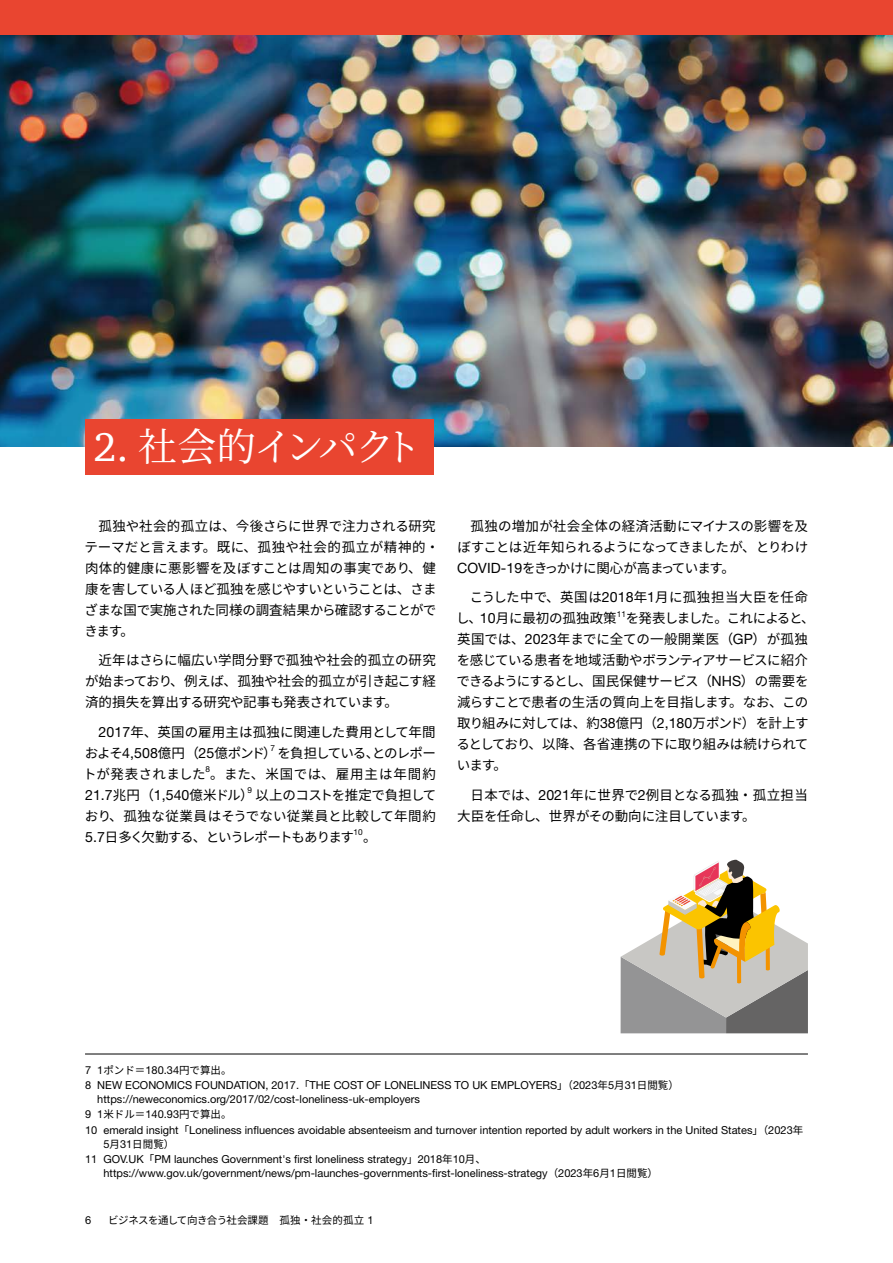
<style>
.page{position:relative;width:893px;height:1263px;background:#fff}
.page>*{position:absolute;margin:0;border:0;box-sizing:border-box;transform-origin:0 0}
.t1{font:39px "Noto Serif CJ Kjp";letter-spacing:-.05em;color:#fff}
.t2{font:13.5px/21px "Noto Sans CJ Kjp";letter-spacing:-.015em;color:#000}
.t3{font:13.5px/21px "Noto Sans CJ Kjp";letter-spacing:-.035em;color:#000}
.t4{font:13.5px/21px "Noto Sans CJ Kjp";letter-spacing:.005em;color:#000}
.t5{font:13.5px "Noto Sans CJ Kjp";letter-spacing:.045em;color:#000}
.t6{font:10.95px/13.5px "Helvetica Neue LT Std";color:#000}
.t7{font:10.5px "Noto Sans CJ Kjp";color:#000}
.t8{font:10.5px "Noto Sans CJ Kjp";letter-spacing:-.035em;color:#000}
.t9{font:8.25px "Helvetica Neue LT Std";color:#000}
.s1{font-family:"ITC Charter Com";font-size:40.95px}
.s2{font-family:"Helvetica Neue LT Std";font-size:14.1px}
.s3{font-family:"Helvetica Neue LT Std";font-size:10.95px}
.s4{font-family:"Noto Sans CJ Kjp";font-size:10.5px}
</style>
<div class="page">
<img style="left:0;top:34px;width:893px;height:412px">
<div style="left:0;top:0;width:893px;height:34px;background:#e94530"></div>
<hr style="left:85px;top:1054px;width:723px;height:1px;background:#000">
<div style="left:85px;top:419px;width:349px;height:55px;background:#e94530"></div>
<svg style="left:621px;top:860px;width:187px;height:173px"></svg>
<h1 class="t1" style="left:94px;top:425px;width:330px"><span class="s1">2.</span> 社会的インパクト</h1>
<p class="t2" style="left:84px;top:515px;width:356px;text-indent:14px">孤独や社会的孤立は、今後さらに世界で注力される研究テーマだと言えます。既に、孤独や社会的孤立が精神的・肉体的健康に悪影響を及ぼすことは周知の事実であり、健康を害している人ほど孤独を感じやすいということは、さまざまな国で実施された同様の調査結果から確認することができます。</p>
<p class="t2" style="left:85px;top:650px;width:352px;text-align:justify;text-indent:14px">近年はさらに幅広い学問分野で孤独や社会的孤立の研究が始まっており、例えば、孤独や社会的孤立が引き起こす経済的損失を算出する研究や記事も発表されています。</p>
<p class="t2" style="left:85px;top:721px;width:353px;text-align:right"><span class="s2">2017</span>年、英国の雇用主は孤独に関連した費用として年間およそ<span class="s2">4,508</span>億円（<span class="s2">25</span>億ポンド）を負担している、とのレポー</p>
<p class="t9" style="left:271px;top:743px;width:6px">7</p>
<p class="t5" style="left:83px;top:766px;width:354px">トが発表されました。また、米国では、雇用主は年間約</p>
<p class="t9" style="left:206px;top:764px;width:6px">8</p>
<p class="t3" style="left:85px;top:784px;width:353px"><span class="s2">21.7</span>兆円（<span class="s2">1,540</span>億米ドル）以上のコストを推定で負担して</p>
<p class="t9" style="left:248px;top:785px;width:6px">9</p>
<p class="t3" style="left:85px;top:805px;width:353px">おり、孤独な従業員はそうでない従業員と比較して年間約<br><span class="s2">5.7</span>日多く欠勤する、というレポートもあります</p>
<p class="t9" style="left:354px;top:827px;width:11px">10</p>
<p class="t2" style="left:363px;top:826px;width:15px">。</p>
<p class="t2" style="left:457px;top:515px;width:353px;text-align:justify;text-indent:14px">孤独の増加が社会全体の経済活動にマイナスの影響を及ぼすことは近年知られるようになってきましたが、とりわけ<span class="s2">COVID-19</span>をきっかけに関心が高まっています。</p>
<p class="t4" style="left:456px;top:587px;width:353px;text-indent:14px">こうした中で、英国は<span class="s2">2018</span>年<span class="s2">1</span>月に孤独担当大臣を任命し、<span class="s2">10</span>月に最初の孤独政策</p>
<p class="t9" style="left:617px;top:608px;width:11px">11</p>
<p class="t2" style="left:456px;top:608px;width:360px;text-indent:169px">を発表しました。これによると、英国では、<span class="s2">2023</span>年までに全ての一般開業医（<span class="s2">GP</span>）が孤独を感じている患者を地域活動やボランティアサービスに紹介できるようにするとし、国民保健サービス（<span class="s2">NHS</span>）の需要を減らすことで患者の生活の質向上を目指します。なお、この取り組みに対しては、約<span class="s2">38</span>億円（<span class="s2">2,180</span>万ポンド）を計上するとしており、以降、各省連携の下に取り組みは続けられています。</p>
<p class="t2" style="left:457px;top:784px;width:352px;text-indent:13px">日本では、<span class="s2">2021</span>年に世界で<span class="s2">2</span>例目となる孤独・孤立担当大臣を任命し、世界がその動向に注目しています。</p>
<p class="t7" style="left:85px;top:1064px;width:148px"><span class="s3">7 1</span>ポンド＝<span class="s3">180.34</span>円で算出。</p>
<p class="t6" style="left:97px;top:1078px;width:583px;text-indent:-12px">8 NEW ECONOMICS FOUNDATION, 2017.<span class="s4">「</span>THE COST OF LONELINESS TO UK EMPLOYERS<span class="s4">」（</span>2023<span class="s4">年</span>5<span class="s4">月</span>31<span class="s4">日閲覧）</span>https://neweconomics.org/2017/02/cost-loneliness-uk-employers</p>
<p class="t7" style="left:85px;top:1109px;width:148px"><span class="s3">9 1</span>米ドル＝<span class="s3">140.93</span>円で算出。</p>
<p class="t6" style="left:85px;top:1123px;width:720px">10 emerald insight<span class="s4">「</span>Loneliness influences avoidable absenteeism and turnover intention reported by adult workers in the United States<span class="s4">」（</span>2023<span class="s4">年</span></p>
<p class="t7" style="left:103px;top:1138px;width:72px"><span class="s3">5</span>月<span class="s3">31</span>日閲覧）</p>
<p class="t6" style="left:103px;top:1152px;width:556px;text-indent:-18px">11 GOV.UK<span class="s4">「</span>PM launches Government's first loneliness strategy<span class="s4">」</span>2018<span class="s4">年</span>10<span class="s4">月、</span>https://www.gov.uk/government/news/pm-launches-governments-first-loneliness-strategy<span class="s4">（</span>2023<span class="s4">年</span>6<span class="s4">月</span>1<span class="s4">日閲覧）</span></p>
<p class="t6" style="left:85px;top:1213px;width:8px">6</p>
<p class="t8" style="left:108px;top:1215px;width:267px">ビジネスを通して向き合う社会課題　孤独・社会的孤立 <span class="s3">1</span></p>
</div>
